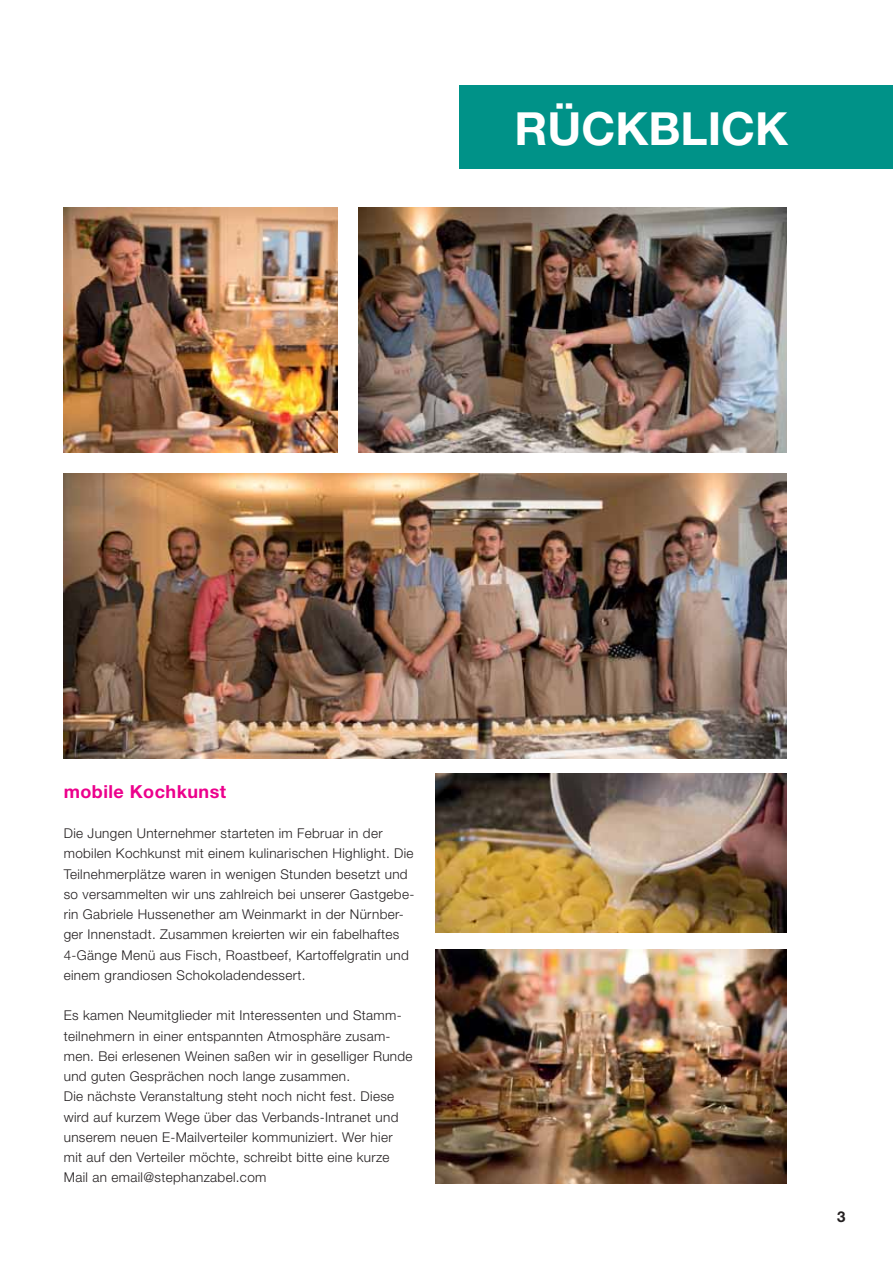
<style>
.page{position:relative;width:893px;height:1263px;background:#fff}
.page>*{position:absolute;margin:0;border:0;box-sizing:border-box;transform-origin:0 0}
.t1{font:700 45.75px "Helvetica Neue";color:#fff}
.t2{font:700 18px "Helvetica Neue";letter-spacing:.025em;color:#ec008c}
.t3{font:700 15px "Helvetica Neue";color:#231f20}
.t4{font:300 13.5px/20.2px "Helvetica Neue";letter-spacing:.025em;color:#231f20}
</style>
<div class="page">
<div style="left:459px;top:85px;width:433px;height:84px;background:#009288"></div>
<img style="left:64px;top:473px;width:722px;height:285px">
<img style="left:436px;top:774px;width:350px;height:159px">
<img style="left:358px;top:208px;width:428px;height:245px">
<img style="left:64px;top:207px;width:273px;height:246px">
<img style="left:436px;top:950px;width:350px;height:234px">
<h1 class="t1" style="left:514px;top:112px;width:275px">RÜCKBLICK</h1>
<h2 class="t2" style="left:64px;top:785px;width:164px">mobile Kochkunst</h2>
<p class="t4" style="left:64px;top:825px;width:352px">Die Jungen Unternehmer starteten im Februar in der mobilen Kochkunst mit einem kulinarischen Highlight. Die Teilnehmerplätze waren in wenigen Stunden besetzt und so versammelten wir uns zahlreich bei unserer Gastgebe&shy;rin Gabriele Hussenether am Weinmarkt in der Nürnber&shy;ger Innenstadt. Zusammen kreierten wir ein fabelhaftes 4-Gänge Menü aus Fisch, Roastbeef, Kartoffelgratin und einem grandiosen Schokoladendessert.</p>
<p class="t4" style="left:64px;top:1007px;width:350px">Es kamen Neumitglieder mit Interessenten und Stamm&shy;teilnehmern in einer entspannten Atmosphäre zusam&shy;men. Bei erlesenen Weinen saßen wir in geselliger Runde und guten Gesprächen noch lange zusammen.<br>Die nächste Veranstaltung steht noch nicht fest. Diese wird auf kurzem Wege über das Verbands-Intranet und unserem neuen E-Mailverteiler kommuniziert. Wer hier mit auf den Verteiler möchte, schreibt bitte eine kurze Mail an email@stephanzabel.com</p>
<p class="t3" style="left:837px;top:1211px;width:10px">3</p>
</div>
